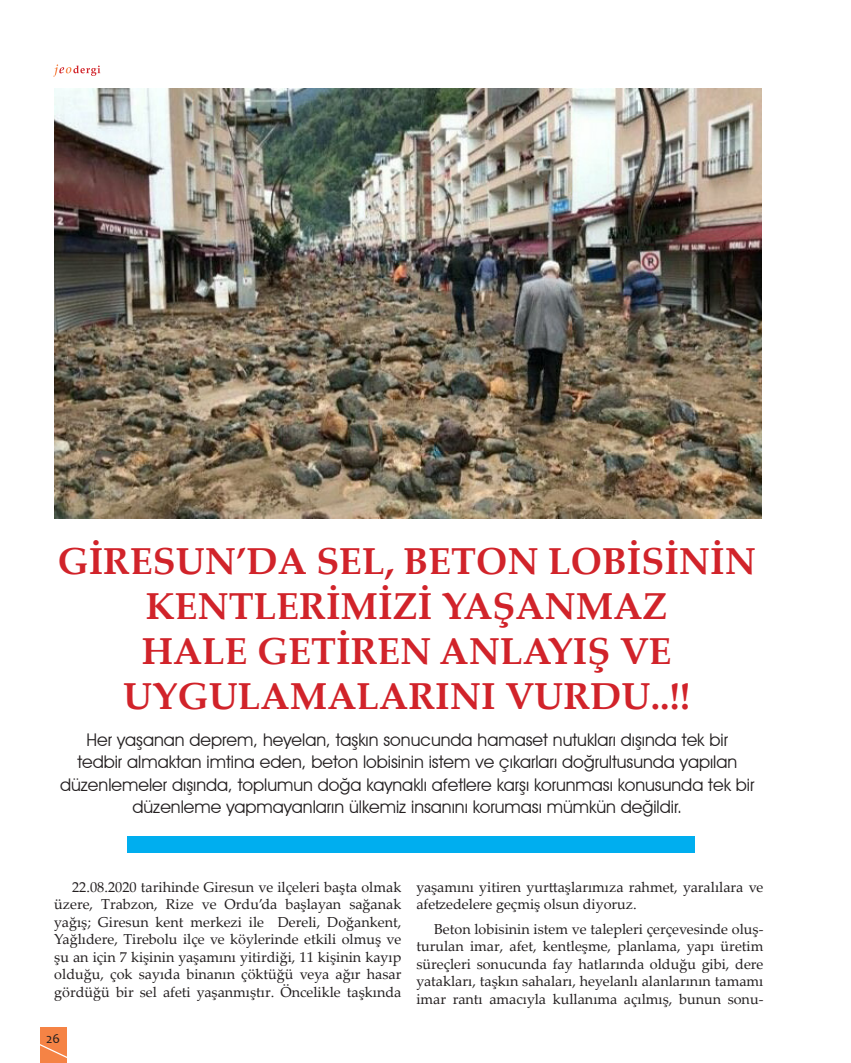
<style>
.page{position:relative;width:851px;height:1063px;background:#fff}
.page>*{position:absolute;margin:0;border:0;box-sizing:border-box;transform-origin:0 0}
._01_baslik{font:700 37.5px/45px "Palatino Linotype";color:#d1232a;text-align:center}
.t1{font:17.5px/22.5px "Avant Garde IT Cby BT";color:#231f20;text-align:center}
._02_metin{font:14.38px/17.5px "Palatino Linotype";color:#231f20;text-align:justify}
.t2{font:13.75px "Candara";color:#231f20}
</style>
<div class="page">
<div style="left:40px;top:1028px;width:26px;height:35px;background:#f58345"></div>
<svg style="left:40px;top:1041px;width:27px;height:19px"></svg>
<svg style="left:53px;top:64px;width:47px;height:13px"></svg>
<img style="left:54px;top:89px;width:707px;height:430px">
<div style="left:128px;top:836px;width:566px;height:17px;background:#00aeef"></div>
<p class="_01_baslik" style="left:57px;top:537px;width:700px">GİRESUN’DA SEL, BETON LOBİSİNİN<br>KENTLERİMİZİ YAŞANMAZ<br>HALE GETİREN ANLAYIŞ VE<br>UYGULAMALARINI VURDU..!!</p>
<p class="t1" style="left:60px;top:728px;width:695px">Her yaşanan deprem, heyelan, taşkın sonucunda hamaset nutukları dışında tek bir<br>tedbir almaktan imtina eden, beton lobisinin istem ve çıkarları doğrultusunda yapılan düzenlemeler dışında, toplumun doğa kaynaklı afetlere karşı korunması konusunda tek bir düzenleme yapmayanların ülkemiz insanını koruması mümkün değildir.</p>
<p class="_02_metin" style="left:54px;top:878px;width:348px;text-indent:18px">22.08.2020 tarihinde Giresun ve ilçeleri başta olmak üzere, Trabzon, Rize ve Ordu’da başlayan sağanak yağış; Giresun kent merkezi ile Dereli, Doğankent, Yağlıdere, Tirebolu ilçe ve köylerinde etkili olmuş ve şu an için 7 kişinin yaşamını yitirdiği, 11 kişinin kayıp olduğu, çok sayıda binanın çöktüğü veya ağır hasar gördüğü bir sel afeti yaşanmıştır. Öncelikle taşkında</p>
<p class="_02_metin" style="left:416px;top:878px;width:348px">yaşamını yitiren yurttaşlarımıza rahmet, yaralılara ve afetzedelere geçmiş olsun diyoruz.</p>
<p class="_02_metin" style="left:416px;top:919px;width:348px;text-indent:18px">Beton lobisinin istem ve talepleri çerçevesinde oluş&shy;turulan imar, afet, kentleşme, planlama, yapı üretim süreçleri sonucunda fay hatlarında olduğu gibi, dere yatakları, taşkın sahaları, heyelanlı alanlarının tamamı imar rantı amacıyla kullanıma açılmış, bunun sonu-</p>
<p class="t2" style="left:46px;top:1030px;width:15px">26</p>
</div>
